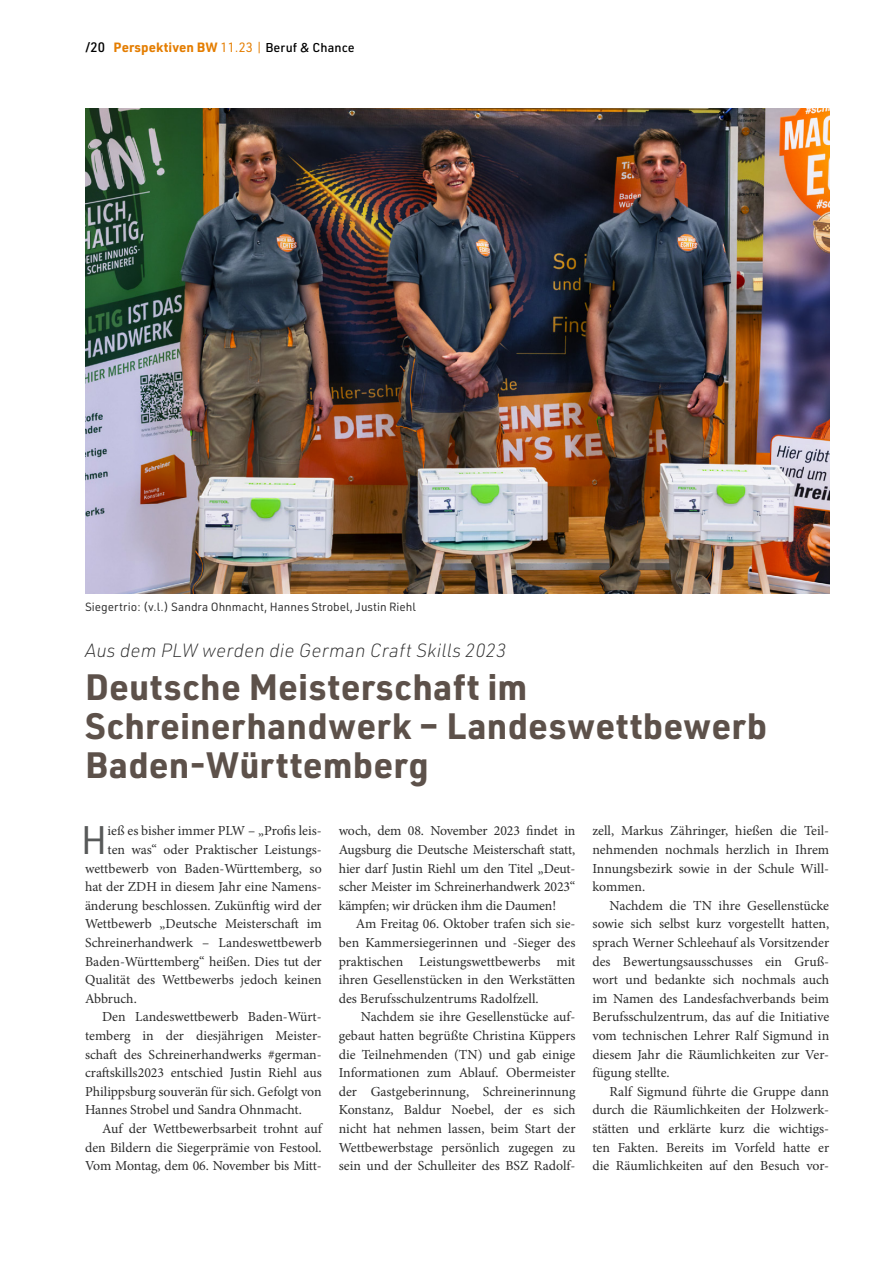
<style>
.page{position:relative;width:893px;height:1263px;background:#fff}
.page>*{position:absolute;margin:0;border:0;box-sizing:border-box;transform-origin:0 0}
.t1{font:39px "URWDIN";color:#575959}
.t2{font:700 36px/39px "URWDIN";letter-spacing:.005em;color:#5d514a}
.t3{font:italic 200 18.75px "URWDIN";letter-spacing:.01em;color:#2c2c2c}
.t4{font:13.8px/18.6px "Minion Pro";color:#2c2c2c;text-align:justify}
.t5{font:13.8px "Minion Pro";letter-spacing:-.02em;color:#2c2c2c}
.t6{font:700 13.2px "URWDIN";letter-spacing:.005em;color:#e47d00}
.t7{font:11.7px "URWDIN";color:#2c2c2c}
.s1{font-weight:500;font-size:13.5px;color:#000}
.s2{font-weight:400}
.s3{font-weight:400;font-size:12.9px}
.s4{font-weight:500;font-size:12.6px;color:#000}
</style>
<div class="page">
<img style="left:85px;top:108px;width:744px;height:485px">
<p class="t6" style="left:85px;top:38px;width:271px"><span class="s1">/20</span> Perspektiven BW <span class="s2">11.23</span> <span class="s3">|</span> <span class="s4">Beruf &amp; Chance</span></p>
<p class="t7" style="left:85px;top:599px;width:332px">Siegertrio: (v.l.) Sandra Ohnmacht, Hannes Strobel, Justin Riehl</p>
<h3 class="t3" style="left:85px;top:638px;width:423px">Aus dem PLW werden die German Craft Skills 2023</h3>
<h2 class="t2" style="left:85px;top:666px;width:684px">Deutsche Meisterschaft im<br>Schreinerhandwerk – Landeswettbewerb<br>Baden-Württemberg</h2>
<h1 class="t1" style="left:81px;top:814px;width:28px">H</h1>
<p class="t4" style="left:108px;top:822px;width:216px">ieß es bisher immer PLW – „Profis leis-</p>
<p class="t4" style="left:108px;top:840px;width:216px">ten was“ oder Praktischer Leistungs-</p>
<p class="t4" style="left:85px;top:859px;width:238px">wettbewerb von Baden-Württemberg, so</p>
<p class="t4" style="left:85px;top:877px;width:238px">hat der ZDH in diesem Jahr eine Namens-</p>
<p class="t4" style="left:85px;top:896px;width:238px">änderung beschlossen. Zukünftig wird der</p>
<p class="t4" style="left:85px;top:915px;width:238px">Wettbewerb „Deutsche Meisterschaft im</p>
<p class="t4" style="left:85px;top:933px;width:238px">Schreinerhandwerk – Landeswettbewerb</p>
<p class="t4" style="left:85px;top:952px;width:238px">Baden-Württemberg“ heißen. Dies tut der</p>
<p class="t4" style="left:85px;top:970px;width:238px">Qualität des Wettbewerbs jedoch keinen</p>
<p class="t4" style="left:85px;top:989px;width:53px">Abbruch.</p>
<p class="t4" style="left:102px;top:1008px;width:221px">Den Landeswettbewerb Baden-Würt-</p>
<p class="t4" style="left:85px;top:1026px;width:238px">temberg in der diesjährigen Meister-</p>
<p class="t4" style="left:85px;top:1045px;width:238px">schaft des Schreinerhandwerks #german-</p>
<p class="t4" style="left:85px;top:1063px;width:238px">craftskills2023 entschied Justin Riehl aus</p>
<p class="t4" style="left:85px;top:1082px;width:238px">Philippsburg souverän für sich. Gefolgt von</p>
<p class="t4" style="left:85px;top:1101px;width:218px">Hannes Strobel und Sandra Ohnmacht.</p>
<p class="t4" style="left:102px;top:1119px;width:221px">Auf der Wettbewerbsarbeit trohnt auf</p>
<p class="t4" style="left:85px;top:1138px;width:238px">den Bildern die Siegerprämie von Festool.</p>
<p class="t5" style="left:85px;top:1156px;width:238px">Vom Montag, dem 06. November bis Mitt-</p>
<p class="t4" style="left:339px;top:822px;width:238px">woch, dem 08. November 2023 findet in Augsburg die Deutsche Meisterschaft statt, hier darf Justin Riehl um den Titel „Deut&shy;scher Meister im Schreinerhandwerk 2023“ kämpfen; wir drücken ihm die Daumen!</p>
<p class="t4" style="left:339px;top:915px;width:238px;text-indent:17px">Am Freitag 06. Oktober trafen sich sie&shy;ben Kammersiegerinnen und -Sieger des praktischen Leistungswettbewerbs mit ihren Gesellenstücken in den Werkstätten des Berufsschulzentrums Radolfzell.</p>
<p class="t4" style="left:339px;top:1008px;width:238px;text-indent:22px">Nachdem sie ihre Gesellenstücke auf&shy;gebaut hatten begrüßte Christina Küppers die Teilnehmenden (TN) und gab einige Informationen zum Ablauf. Obermeister der Gastgeberinnung, Schreinerinnung Konstanz, Baldur Noebel, der es sich nicht hat nehmen lassen, beim Start der Wettbewerbstage persönlich zugegen zu sein und der Schulleiter des BSZ Radolf-</p>
<p class="t4" style="left:592px;top:822px;width:238px">zell, Markus Zähringer, hießen die Teil&shy;nehmenden nochmals herzlich in Ihrem Innungsbezirk sowie in der Schule Will&shy;kommen.</p>
<p class="t4" style="left:592px;top:896px;width:238px;text-indent:17px">Nachdem die TN ihre Gesellenstücke sowie sich selbst kurz vorgestellt hatten, sprach Werner Schleehauf als Vorsitzender des Bewertungsausschusses ein Gruß&shy;wort und bedankte sich nochmals auch im Namen des Landesfachverbands beim Berufsschulzentrum, das auf die Initiative vom technischen Lehrer Ralf Sigmund in diesem Jahr die Räumlichkeiten zur Ver&shy;fügung stellte.</p>
<p class="t4" style="left:592px;top:1082px;width:238px;text-indent:17px">Ralf Sigmund führte die Gruppe dann durch die Räumlichkeiten der Holzwerk&shy;stätten und erklärte kurz die wichtigs&shy;ten Fakten. Bereits im Vorfeld hatte er die Räumlichkeiten auf den Besuch vor-</p>
</div>
